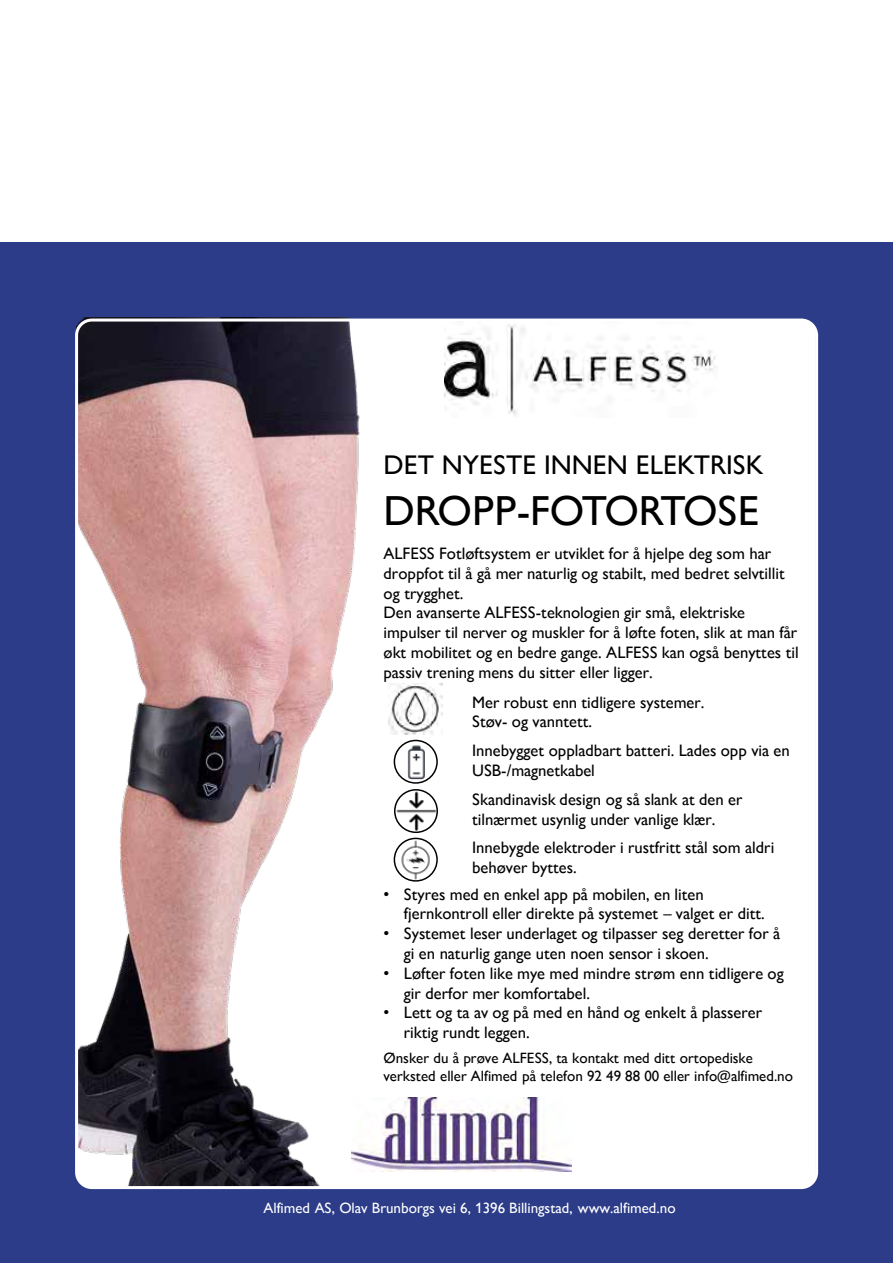
<style>
.page{position:relative;width:893px;height:1263px;background:#fff}
.page>*{position:absolute;margin:0;border:0;box-sizing:border-box;transform-origin:0 0}
.t1{font:42px "Gill Sans Nova";color:#000}
.t2{font:27px "Gill Sans Nova";color:#000}
.t3{font:16.65px "Gill Sans Nova";color:#000}
.t4{font:16.5px/19.8px "Gill Sans Nova";color:#000}
.t5{font:15px/18px "Gill Sans Nova";color:#000}
.t6{font:15px "Gill Sans Nova";color:#fff}
.s1{font-family:"Arial"}
</style>
<div class="page">
<div style="left:0;top:242px;width:893px;height:1021px;background:#2c3c88"></div>
<div style="left:76px;top:319px;width:741px;height:869px;background:#fff;border:2px solid #035192;border-radius:15px"></div>
<img style="left:76px;top:318px;width:368px;height:869px">
<img style="left:351px;top:1097px;width:220px;height:74px">
<img style="left:389px;top:684px;width:54px;height:51px">
<img style="left:406px;top:743px;width:20px;height:36px">
<div style="left:394px;top:740px;width:44px;height:44px;border:2px solid #000;border-radius:50%"></div>
<img style="left:395px;top:788px;width:42px;height:45px">
<div style="left:394px;top:789px;width:44px;height:44px;border:2px solid #000;border-radius:50%"></div>
<div style="left:394px;top:838px;width:44px;height:44px;border:2px solid #000;border-radius:50%"></div>
<img style="left:397px;top:839px;width:37px;height:42px">
<img style="left:406px;top:852px;width:19px;height:19px">
<img style="left:445px;top:324px;width:271px;height:92px">
<h2 class="t2" style="left:383px;top:449px;width:382px">DET NYESTE INNEN ELEKTRISK</h2>
<h1 class="t1" style="left:383px;top:486px;width:377px">DROPP-FOTORTOSE</h1>
<p class="t4" style="left:383px;top:543px;width:417px">ALFESS Fotløftsystem er utviklet for å hjelpe deg som har droppfot til å gå mer naturlig og stabilt, med bedret selvtillit og trygghet.<br>Den avanserte ALFESS-teknologien gir små, elektriske impulser til nerver og muskler for å løfte foten, slik at man får økt mobilitet og en bedre gange. ALFESS kan også benyttes til passiv trening mens du sitter eller ligger.</p>
<p class="t4" style="left:472px;top:692px;width:234px">Mer robust enn tidligere systemer.<br>Støv- og vanntett.</p>
<p class="t4" style="left:472px;top:741px;width:319px">Innebygget oppladbart batteri. Lades opp via en</p>
<p class="t3" style="left:472px;top:761px;width:124px">USB-/magnetkabel</p>
<p class="t4" style="left:472px;top:789px;width:272px">Skandinavisk design og så slank at den er tilnærmet usynlig under vanlige klær.</p>
<p class="t4" style="left:472px;top:838px;width:304px">Innebygde elektroder i rustfritt stål som aldri behøver byttes.</p>
<p class="t4" style="left:404px;top:884px;width:362px;text-indent:-20px"><span class="s1">•</span> Styres med en enkel app på mobilen, en liten fjernkontroll eller direkte på systemet – valget er ditt.</p>
<p class="t4" style="left:404px;top:924px;width:378px;text-indent:-20px"><span class="s1">•</span> Systemet leser underlaget og tilpasser seg deretter for å gi en naturlig gange uten noen sensor i skoen.</p>
<p class="t4" style="left:404px;top:963px;width:381px;text-indent:-20px"><span class="s1">•</span> Løfter foten like mye med mindre strøm enn tidligere og gir derfor mer komfortabel.</p>
<p class="t4" style="left:404px;top:1003px;width:360px;text-indent:-20px"><span class="s1">•</span> Lett og ta av og på med en hånd og enkelt å plasserer riktig rundt leggen.</p>
<p class="t5" style="left:383px;top:1049px;width:411px">Ønsker du å prøve ALFESS, ta kontakt med ditt ortopediske verksted eller Alfimed på telefon 92 49 88 00 eller info@alfimed.no</p>
<p class="t6" style="left:264px;top:1199px;width:414px">Alfimed AS, Olav Brunborgs vei 6, 1396 Billingstad, www.alfimed.no</p>
</div>
